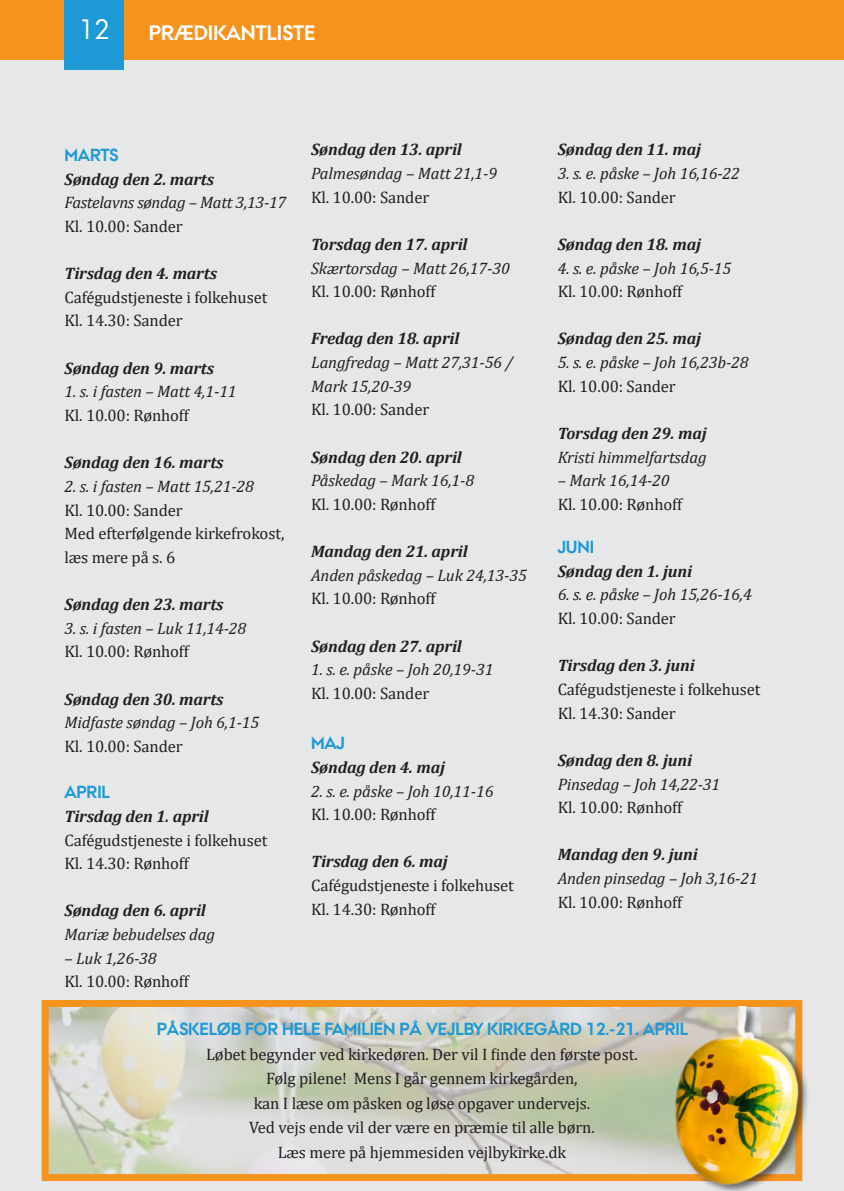
<style>
.page{position:relative;width:844px;height:1191px;background:#fff}
.page>*{position:absolute;margin:0;border:0;box-sizing:border-box;transform-origin:0 0}
.t1{font:28px "AU Passata";color:#fff}
.t2{font:700 21px "AU Passata";color:#fff}
.t3{font:700 17.5px "AU Passata";letter-spacing:-.01em;color:#1d99d6}
.t4{font:16.62px/23.6px "Cambria";letter-spacing:-.01em;color:#231f20}
.t5{font:italic 16.62px/23.6px "Cambria";letter-spacing:-.01em;color:#231f20}
.t6{font:italic 700 16.62px "Cambria";letter-spacing:-.01em;color:#231f20}
</style>
<div class="page">
<div style="left:0;top:7px;width:843px;height:1184px;background:#e6e7e9"></div>
<img style="left:50px;top:1008px;width:599px;height:165px">
<div style="left:42px;top:1000px;width:760px;height:181px;border:7px solid #f7931d"></div>
<div style="left:0;top:0;width:843px;height:60px;background:#f7931d"></div>
<div style="left:64px;top:0;width:60px;height:69px;background:#1d99d6"></div>
<img style="left:649px;top:1006px;width:159px;height:185px">
<h1 class="t1" style="left:78px;top:13px;width:33px">12</h1>
<p class="t2" style="left:149px;top:20px;width:168px">PRÆDIKANTLISTE</p>
<p class="t3" style="left:64px;top:145px;width:56px">MARTS</p>
<p class="t6" style="left:64px;top:167px;width:151px">Søndag den 2. marts</p>
<p class="t5" style="left:64px;top:190px;width:223px">Fastelavns søndag – Matt 3,13-17</p>
<p class="t4" style="left:64px;top:214px;width:120px">Kl. 10.00: Sander</p>
<p class="t6" style="left:64px;top:262px;width:154px">Tirsdag den 4. marts</p>
<p class="t4" style="left:64px;top:285px;width:204px">Cafégudstjeneste i folkehuset<br>Kl. 14.30: Sander</p>
<p class="t6" style="left:64px;top:356px;width:151px">Søndag den 9. marts</p>
<p class="t5" style="left:64px;top:379px;width:174px">1. s. i fasten – Matt 4,1-11</p>
<p class="t4" style="left:64px;top:403px;width:126px">Kl. 10.00: Rønhoff</p>
<p class="t6" style="left:64px;top:451px;width:160px">Søndag den 16. marts</p>
<p class="t5" style="left:64px;top:474px;width:191px">2. s. i fasten – Matt 15,21-28</p>
<p class="t4" style="left:64px;top:498px;width:221px">Kl. 10.00: Sander<br>Med efterfølgende kirkefrokost, læs mere på s. 6</p>
<p class="t6" style="left:64px;top:592px;width:160px">Søndag den 23. marts</p>
<p class="t5" style="left:64px;top:615px;width:183px">3. s. i fasten – Luk 11,14-28</p>
<p class="t4" style="left:64px;top:640px;width:126px">Kl. 10.00: Rønhoff</p>
<p class="t6" style="left:64px;top:687px;width:160px">Søndag den 30. marts</p>
<p class="t5" style="left:64px;top:710px;width:196px">Midfaste søndag – Joh 6,1-15</p>
<p class="t4" style="left:64px;top:734px;width:120px">Kl. 10.00: Sander</p>
<p class="t3" style="left:64px;top:782px;width:47px">APRIL</p>
<p class="t6" style="left:64px;top:804px;width:146px">Tirsdag den 1. april</p>
<p class="t4" style="left:64px;top:828px;width:204px">Cafégudstjeneste i folkehuset<br>Kl. 14.30: Rønhoff</p>
<p class="t6" style="left:64px;top:899px;width:143px">Søndag den 6. april</p>
<p class="t5" style="left:64px;top:922px;width:152px">Mariæ bebudelses dag</p>
<p class="t5" style="left:64px;top:945px;width:94px">– Luk 1,26-38</p>
<p class="t4" style="left:64px;top:969px;width:126px">Kl. 10.00: Rønhoff</p>
<p class="t6" style="left:311px;top:138px;width:152px">Søndag den 13. april</p>
<p class="t5" style="left:311px;top:161px;width:187px">Palmesøndag – Matt 21,1-9</p>
<p class="t4" style="left:311px;top:185px;width:120px">Kl. 10.00: Sander</p>
<p class="t6" style="left:311px;top:232px;width:158px">Torsdag den 17. april</p>
<p class="t5" style="left:311px;top:255px;width:200px">Skærtorsdag – Matt 26,17-30</p>
<p class="t4" style="left:311px;top:279px;width:126px">Kl. 10.00: Rønhoff</p>
<p class="t6" style="left:311px;top:327px;width:150px">Fredag den 18. april</p>
<p class="t5" style="left:311px;top:350px;width:203px">Langfredag – Matt 27,31-56 /<br>Mark 15,20-39</p>
<p class="t4" style="left:311px;top:398px;width:120px">Kl. 10.00: Sander</p>
<p class="t6" style="left:311px;top:445px;width:152px">Søndag den 20. april</p>
<p class="t5" style="left:311px;top:468px;width:164px">Påskedag – Mark 16,1-8</p>
<p class="t4" style="left:311px;top:492px;width:126px">Kl. 10.00: Rønhoff</p>
<p class="t6" style="left:311px;top:540px;width:158px">Mandag den 21. april</p>
<p class="t5" style="left:311px;top:562px;width:217px">Anden påskedag – Luk 24,13-35</p>
<p class="t4" style="left:311px;top:587px;width:126px">Kl. 10.00: Rønhoff</p>
<p class="t6" style="left:311px;top:634px;width:152px">Søndag den 27. april</p>
<p class="t5" style="left:311px;top:657px;width:184px">1. s. e. påske – Joh 20,19-31</p>
<p class="t4" style="left:311px;top:681px;width:120px">Kl. 10.00: Sander</p>
<p class="t3" style="left:311px;top:733px;width:35px">MAJ</p>
<p class="t6" style="left:311px;top:755px;width:135px">Søndag den 4. maj</p>
<p class="t5" style="left:311px;top:778px;width:184px">2. s. e. påske – Joh 10,11-16</p>
<p class="t4" style="left:311px;top:802px;width:126px">Kl. 10.00: Rønhoff</p>
<p class="t6" style="left:311px;top:850px;width:138px">Tirsdag den 6. maj</p>
<p class="t4" style="left:311px;top:873px;width:204px">Cafégudstjeneste i folkehuset<br>Kl. 14.30: Rønhoff</p>
<p class="t6" style="left:557px;top:138px;width:145px">Søndag den 11. maj</p>
<p class="t5" style="left:557px;top:161px;width:184px">3. s. e. påske – Joh 16,16-22</p>
<p class="t4" style="left:557px;top:185px;width:120px">Kl. 10.00: Sander</p>
<p class="t6" style="left:557px;top:232px;width:145px">Søndag den 18. maj</p>
<p class="t5" style="left:557px;top:255px;width:175px">4. s. e. påske – Joh 16,5-15</p>
<p class="t4" style="left:557px;top:279px;width:126px">Kl. 10.00: Rønhoff</p>
<p class="t6" style="left:557px;top:327px;width:145px">Søndag den 25. maj</p>
<p class="t5" style="left:557px;top:350px;width:192px">5. s. e. påske – Joh 16,23b-28</p>
<p class="t4" style="left:557px;top:374px;width:120px">Kl. 10.00: Sander</p>
<p class="t6" style="left:557px;top:421px;width:150px">Torsdag den 29. maj</p>
<p class="t5" style="left:557px;top:444px;width:150px">Kristi himmelfartsdag</p>
<p class="t5" style="left:557px;top:468px;width:113px">– Mark 16,14-20</p>
<p class="t4" style="left:557px;top:492px;width:126px">Kl. 10.00: Rønhoff</p>
<p class="t3" style="left:557px;top:537px;width:38px">JUNI</p>
<p class="t6" style="left:557px;top:559px;width:136px">Søndag den 1. juni</p>
<p class="t5" style="left:557px;top:582px;width:196px">6. s. e. påske – Joh 15,26-16,4</p>
<p class="t4" style="left:557px;top:606px;width:120px">Kl. 10.00: Sander</p>
<p class="t6" style="left:557px;top:654px;width:139px">Tirsdag den 3. juni</p>
<p class="t4" style="left:557px;top:677px;width:204px">Cafégudstjeneste i folkehuset<br>Kl. 14.30: Sander</p>
<p class="t6" style="left:557px;top:748px;width:136px">Søndag den 8. juni</p>
<p class="t5" style="left:557px;top:771px;width:164px">Pinsedag – Joh 14,22-31</p>
<p class="t4" style="left:557px;top:795px;width:126px">Kl. 10.00: Rønhoff</p>
<p class="t6" style="left:557px;top:843px;width:142px">Mandag den 9. juni</p>
<p class="t5" style="left:557px;top:866px;width:202px">Anden pinsedag – Joh 3,16-21</p>
<p class="t4" style="left:557px;top:890px;width:126px">Kl. 10.00: Rønhoff</p>
<p class="t3" style="left:157px;top:1019px;width:532px">PÅSKELØB FOR HELE FAMILIEN PÅ VEJLBY KIRKEGÅRD 12.-21. APRIL</p>
<p class="t4" style="left:206px;top:1041px;width:433px;line-height:24.5px;text-align:center">Løbet begynder ved kirkedøren. Der vil I finde den første post.<br>Følg pilene! Mens I går gennem kirkegården,<br>kan I læse om påsken og løse opgaver undervejs.<br>Ved vejs ende vil der være en præmie til alle børn.<br>Læs mere på hjemmesiden vejlbykirke.dk</p>
</div>
